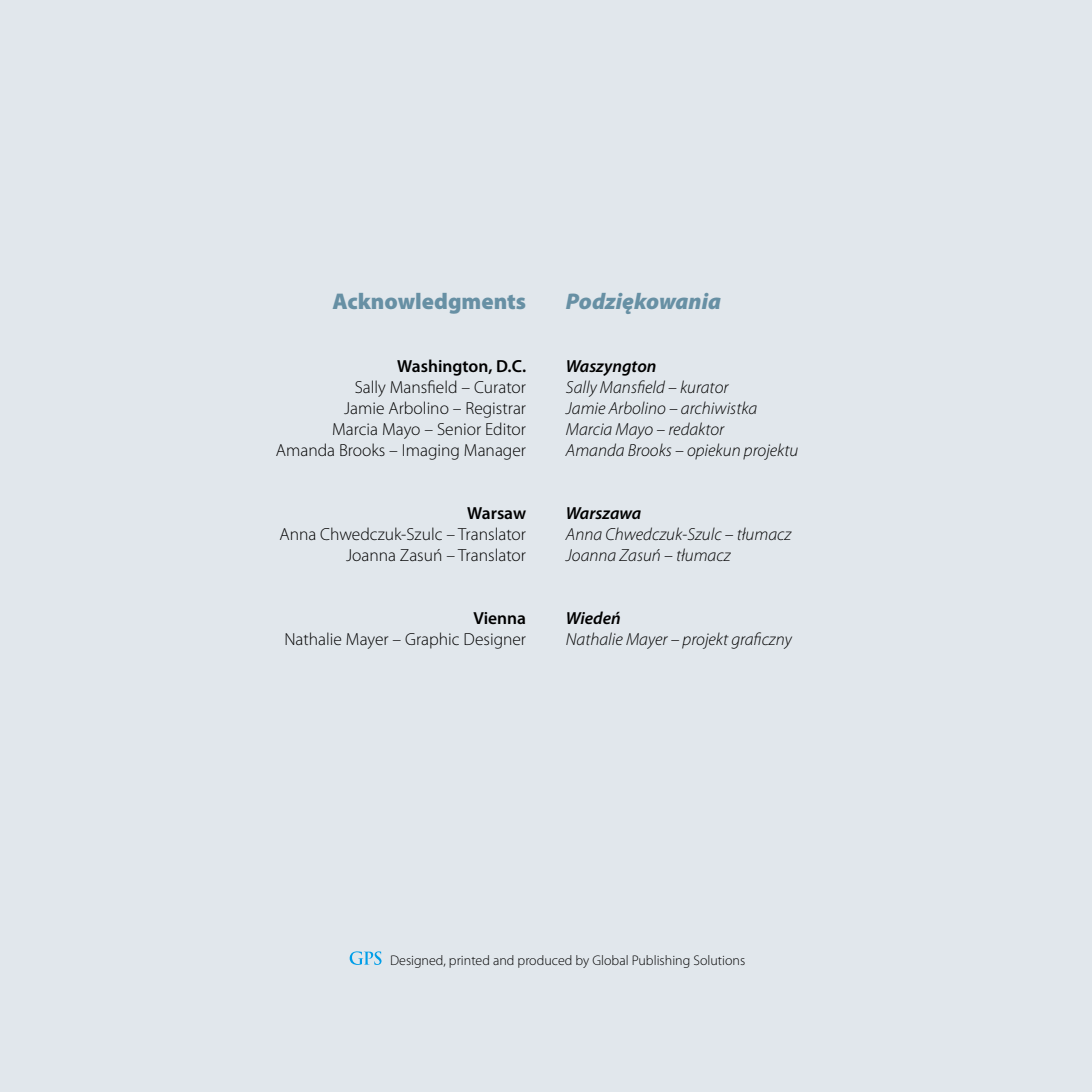
<style>
.page{position:relative;width:1092px;height:1092px;background:#fff}
.page>*{position:absolute;margin:0;border:0;box-sizing:border-box;transform-origin:0 0}
.t1{font:900 22.75px "Myriad Pro";color:#6790a4}
.t2{font:italic 900 22.75px "Myriad Pro";color:#6790a4}
.t3{font:300 17.5px/21px "Myriad Pro";color:#000;text-align:right}
.t4{font:italic 300 17.5px/21px "Myriad Pro";color:#000}
.t5{font:600 17.5px "Myriad Pro";color:#000}
.t6{font:italic 600 17.5px "Myriad Pro";color:#000}
.t7{font:300 14px "Myriad Pro";color:#000}
</style>
<div class="page">
<div style="left:0;top:0;width:1091px;height:1091px;background:#e1e7ec"></div>
<svg style="left:349px;top:951px;width:32px;height:13px"></svg>
<h1 class="t1" style="left:332px;top:286px;width:195px">Acknowledgments</h1>
<p class="t5" style="left:397px;top:354px;width:130px">Washington, D.C.</p>
<p class="t3" style="left:276px;top:376px;width:252px">Sally Mansfield – Curator<br>Jamie Arbolino – Registrar<br>Marcia Mayo – Senior Editor<br>Amanda Brooks – Imaging Manager</p>
<p class="t5" style="left:467px;top:501px;width:60px">Warsaw</p>
<p class="t3" style="left:279px;top:523px;width:248px">Anna Chwedczuk-Szulc – Translator<br>Joanna Zasuń – Translator</p>
<p class="t5" style="left:473px;top:606px;width:54px">Vienna</p>
<p class="t3" style="left:284px;top:628px;width:243px">Nathalie Mayer – Graphic Designer</p>
<h1 class="t2" style="left:566px;top:286px;width:157px">Podziękowania</h1>
<p class="t6" style="left:566px;top:354px;width:92px">Waszyngton</p>
<p class="t4" style="left:566px;top:376px;width:234px">Sally Mansfield – kurator<br>Jamie Arbolino – archiwistka<br>Marcia Mayo – redaktor<br>Amanda Brooks – opiekun projektu</p>
<p class="t6" style="left:566px;top:501px;width:77px">Warszawa</p>
<p class="t4" style="left:566px;top:523px;width:227px">Anna Chwedczuk-Szulc – tłumacz<br>Joanna Zasuń – tłumacz</p>
<p class="t6" style="left:566px;top:606px;width:56px">Wiedeń</p>
<p class="t4" style="left:566px;top:628px;width:228px">Nathalie Mayer – projekt graficzny</p>
<p class="t7" style="left:390px;top:951px;width:357px">Designed, printed and produced by Global Publishing Solutions</p>
</div>
